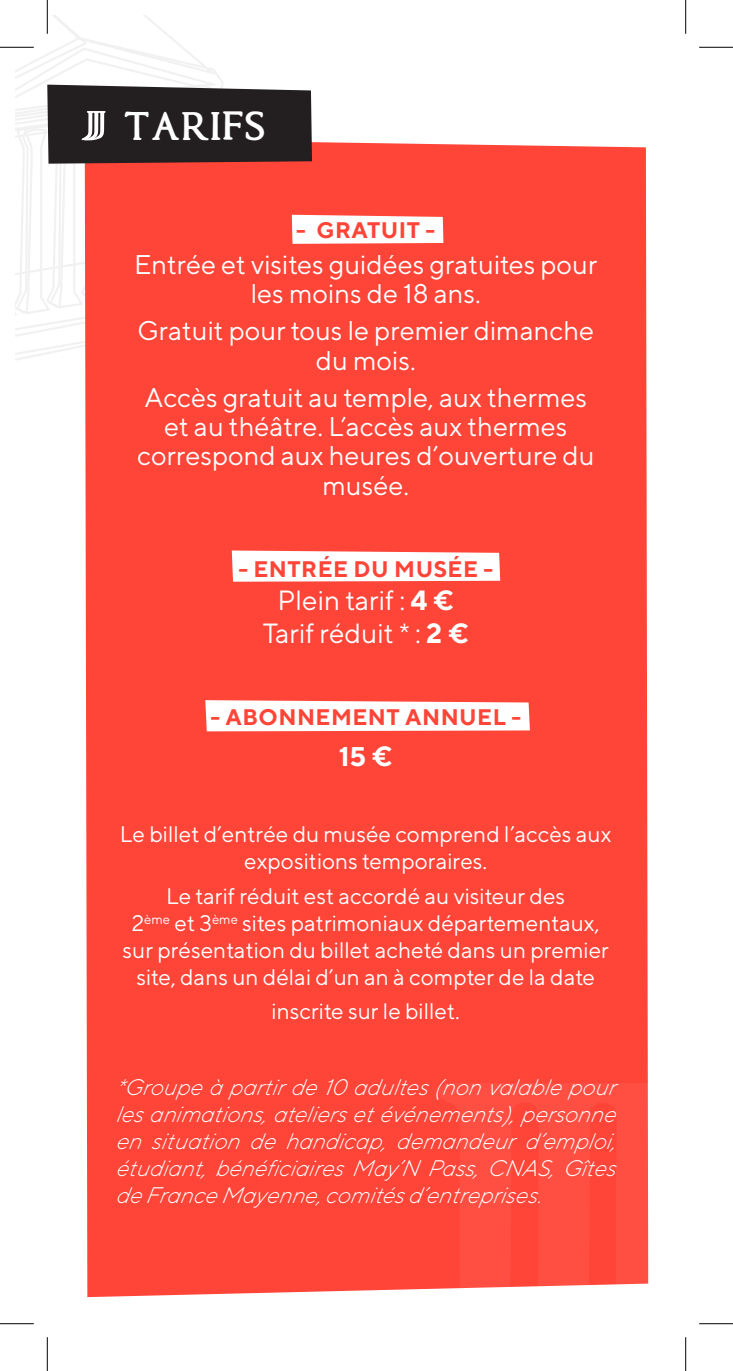
<style>
.page{position:relative;width:733px;height:1371px;background:#fff}
.page>*{position:absolute;margin:0;border:0;box-sizing:border-box;transform-origin:0 0}
.t1{font:700 49.5px "Romolo";color:#fff}
.t2{font:27.68px "TT Norms";color:#fff}
.t3{font:27px/29.2px "TT Norms";color:#fff;text-align:center}
.t4{font:700 27px "TT Norms";color:#fff}
.t5{font:22.5px/27px "TT Norms";color:#fff;text-align:center}
.t6{font:italic 300 22.5px/27px "TT Norms";color:#fff}
.t7{font:700 22.5px "TT Norms";letter-spacing:.02em;color:#ff4438}
.s1{font-weight:700}
.s2{font-size:27.68px}
</style>
<div class="page">
<div style="left:85px;top:144px;width:563px;height:1152px;background:#ff4438"></div>
<svg style="left:369px;top:1082px;width:280px;height:214px;background:#ff5045"></svg>
<svg style="left:15px;top:15px;width:428px;height:362px"></svg>
<svg style="left:232px;top:550px;width:268px;height:31px"></svg>
<svg style="left:205px;top:700px;width:324px;height:31px"></svg>
<hr style="left:0;top:46px;width:34px;height:3px;background:#fff">
<hr style="left:46px;top:0;width:3px;height:34px;background:#fff">
<hr style="left:0;top:47px;width:34px;height:1px;background:#000">
<hr style="left:699px;top:47px;width:33px;height:1px;background:#000">
<hr style="left:0;top:1322px;width:34px;height:1px;background:#000">
<hr style="left:699px;top:1322px;width:33px;height:1px;background:#000">
<hr style="left:47px;top:0;width:1px;height:34px;background:#000">
<hr style="left:47px;top:1336px;width:1px;height:34px;background:#000">
<hr style="left:685px;top:0;width:1px;height:34px;background:#000">
<hr style="left:685px;top:1336px;width:1px;height:34px;background:#000">
<p class="t1" style="left:123px;top:99px;width:144px">TARIFS</p>
<p class="t7" style="left:296px;top:216px;width:140px">- GRATUIT -</p>
<p class="t3" style="left:134px;top:249px;width:464px">Entrée et visites guidées gratuites pour les moins de 18 ans.</p>
<p class="t3" style="left:137px;top:315px;width:458px">Gratuit pour tous le premier dimanche du mois.</p>
<p class="t3" style="left:137px;top:382px;width:458px">Accès gratuit au temple, aux thermes et au théâtre. L’accès aux thermes correspond aux heures d’ouverture du musée.</p>
<p class="t7" style="left:238px;top:555px;width:256px">- ENTRÉE DU MUSÉE -</p>
<p class="t2" style="left:277px;top:583px;width:178px">Plein tarif : <span class="s1">4 €</span></p>
<p class="t2" style="left:262px;top:616px;width:207px">Tarif réduit * : <span class="s1">2 €</span></p>
<p class="t7" style="left:210px;top:703px;width:312px">- ABONNEMENT ANNUEL -</p>
<p class="t4" style="left:338px;top:739px;width:55px">15 <span class="s2">€</span></p>
<p class="t5" style="left:120px;top:820px;width:493px">Le billet d’entrée du musée comprend l’accès aux expositions temporaires.</p>
<p class="t5" style="left:122px;top:882px;width:488px">Le tarif réduit est accordé au visiteur des<br>2<sup>ème</sup> et 3<sup>ème</sup> sites patrimoniaux départementaux, sur présentation du billet acheté dans un premier site, dans un délai d’un an à compter de la date</p>
<p class="t5" style="left:271px;top:996px;width:190px">inscrite sur le billet.</p>
<p class="t6" style="left:116px;top:1072px;width:505px">*Group e à p artir de 10 adultes (non valable p our les animations, ateliers et événements), personne en situation de handicap, demandeur d’emploi, étudiant, bénéficiaires May ’N Pass, CNAS, Gîtes de France Mayenne, comités d’entrep rises.</p>
</div>
